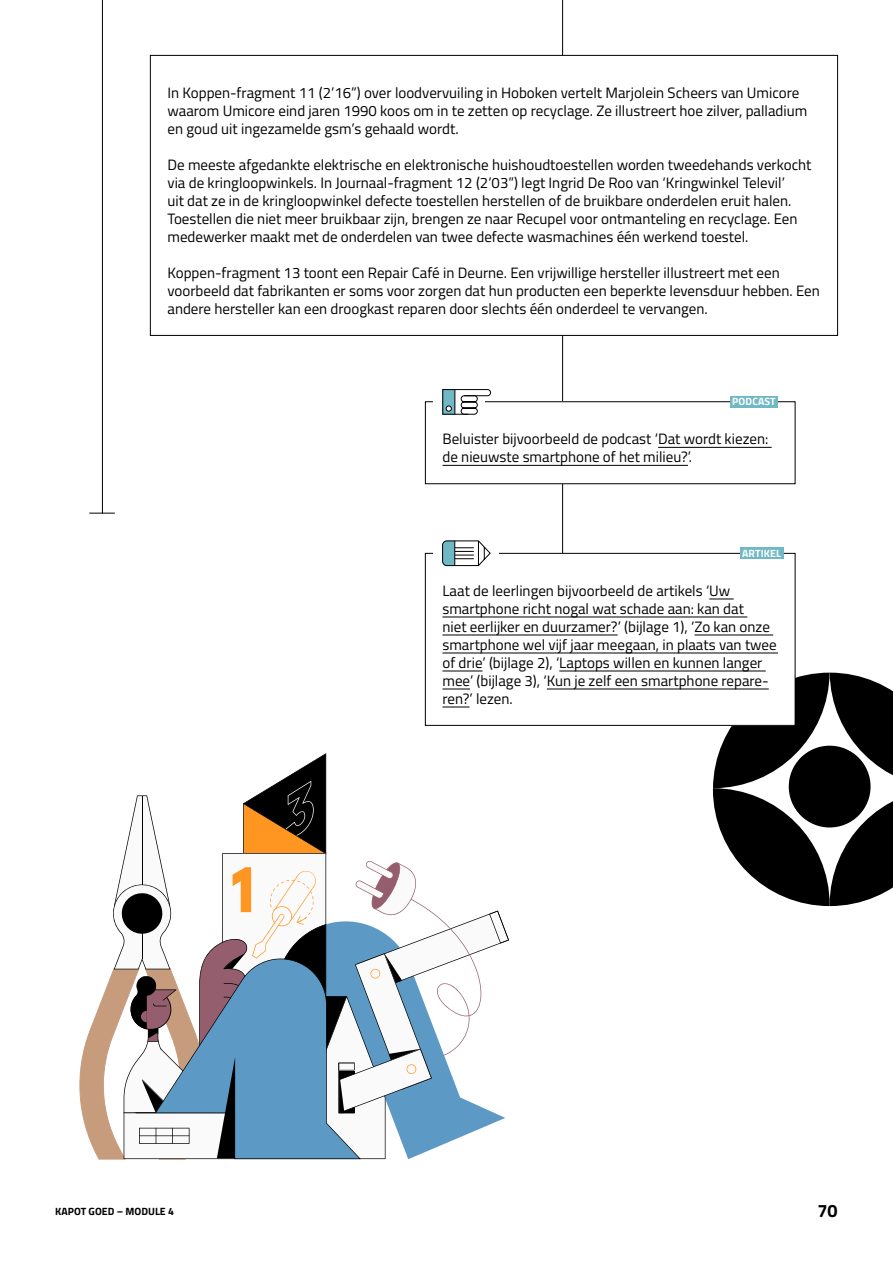
<style>
.page{position:relative;width:893px;height:1263px;background:#fff}
.page>*{position:absolute;margin:0;border:0;box-sizing:border-box;transform-origin:0 0}
.t1{font:700 18px "Titillium Web";color:#000}
.t2{font:15px/18px "Titillium Web";color:#000}
.t3{font:700 10.5px "Titillium Web";color:#000}
.t4{font:700 10.5px "Titillium Web";letter-spacing:.01em;color:#fff}
</style>
<div class="page">
<svg style="left:707px;top:54px;width:132px;height:853px"></svg>
<svg style="left:713px;top:673px;width:180px;height:233px"></svg>
<hr style="left:562px;top:0;width:1px;height:553px;background:#000">
<div style="left:425px;top:402px;width:370px;height:82px;background:#fff"></div>
<hr style="left:658px;top:447px;width:114px;height:1px;background:#000">
<hr style="left:442px;top:465px;width:246px;height:1px;background:#000">
<div style="left:730px;top:396px;width:48px;height:11px;background:#71b8c5"></div>
<svg style="left:443px;top:389px;width:48px;height:25px"></svg>
<div style="left:425px;top:553px;width:370px;height:172px;background:#fff"></div>
<svg style="left:709px;top:599px;width:25px;height:1px"></svg>
<hr style="left:442px;top:617px;width:305px;height:1px;background:#000">
<hr style="left:442px;top:635px;width:176px;height:1px;background:#000">
<hr style="left:694px;top:635px;width:79px;height:1px;background:#000">
<hr style="left:442px;top:653px;width:336px;height:1px;background:#000">
<hr style="left:442px;top:671px;width:40px;height:1px;background:#000">
<hr style="left:559px;top:671px;width:207px;height:1px;background:#000">
<svg style="left:442px;top:689px;width:28px;height:1px"></svg>
<hr style="left:547px;top:689px;width:222px;height:1px;background:#000">
<svg style="left:442px;top:707px;width:27px;height:1px"></svg>
<div style="left:425px;top:553px;width:370px;height:172px;border:1px solid #000"></div>
<div style="left:434px;top:533px;width:65px;height:38px;background:#fff"></div>
<div style="left:740px;top:547px;width:43px;height:12px;background:#71b8c5"></div>
<svg style="left:442px;top:541px;width:48px;height:25px"></svg>
<div style="left:150px;top:55px;width:688px;height:280px;background:#fff"></div>
<div style="left:150px;top:55px;width:688px;height:280px;border:1px solid #000"></div>
<svg style="left:89px;top:513px;width:26px;height:1px"></svg>
<hr style="left:102px;top:0;width:1px;height:514px;background:#000">
<svg style="left:79px;top:753px;width:430px;height:406px"></svg>
<p class="t2" style="left:167px;top:83px;width:641px">In Koppen-fragment 11 (2’16”) over loodvervuiling in Hoboken vertelt Marjolein Scheers van Umicore waarom Umicore eind jaren 1990 koos om in te zetten op recyclage. Ze illustreert hoe zilver, palladium en goud uit ingezamelde gsm’s gehaald wordt.</p>
<p class="t2" style="left:167px;top:155px;width:645px">De meeste afgedankte elektrische en elektronische huishoudtoestellen worden tweedehands verkocht via de kringloopwinkels. In Journaal-fragment 12 (2’03”) legt Ingrid De Roo van ‘Kringwinkel Televil’<br>uit dat ze in de kringloopwinkel defecte toestellen herstellen of de bruikbare onderdelen eruit halen.<br>Toestellen die niet meer bruikbaar zijn, brengen ze naar Recupel voor ontmanteling en recyclage. Een medewerker maakt met de onderdelen van twee defecte wasmachines één werkend toestel.</p>
<p class="t2" style="left:167px;top:263px;width:654px">Koppen-fragment 13 toont een Repair Café in Deurne. Een vrijwillige hersteller illustreert met een voorbeeld dat fabrikanten er soms voor zorgen dat hun producten een beperkte levensduur hebben. Een andere hersteller kan een droogkast reparen door slechts één onderdeel te vervangen.</p>
<p class="t4" style="left:732px;top:393px;width:45px">PODCAST</p>
<p class="t2" style="left:442px;top:429px;width:327px">Beluister bijvoorbeeld de podcast ‘Dat wordt kiezen: de nieuwste smartphone of het milieu?’.</p>
<p class="t4" style="left:742px;top:545px;width:40px">ARTIKEL</p>
<p class="t2" style="left:442px;top:581px;width:336px">Laat de leerlingen bijvoorbeeld de artikels ‘Uw smartphone richt nogal wat schade aan: kan dat<br>niet eerlijker en duurzamer?’ (bijlage 1), ‘Zo kan onze smartphone wel vijf jaar meegaan, in plaats van twee of drie’ (bijlage 2), ‘Laptops willen en kunnen langer mee’ (bijlage 3), ‘Kun je zelf een smartphone repare&shy;ren?’ lezen.</p>
<p class="t3" style="left:55px;top:1203px;width:120px">KAPOT GOED – MODULE 4</p>
<p class="t1" style="left:817px;top:1197px;width:22px">70</p>
</div>
